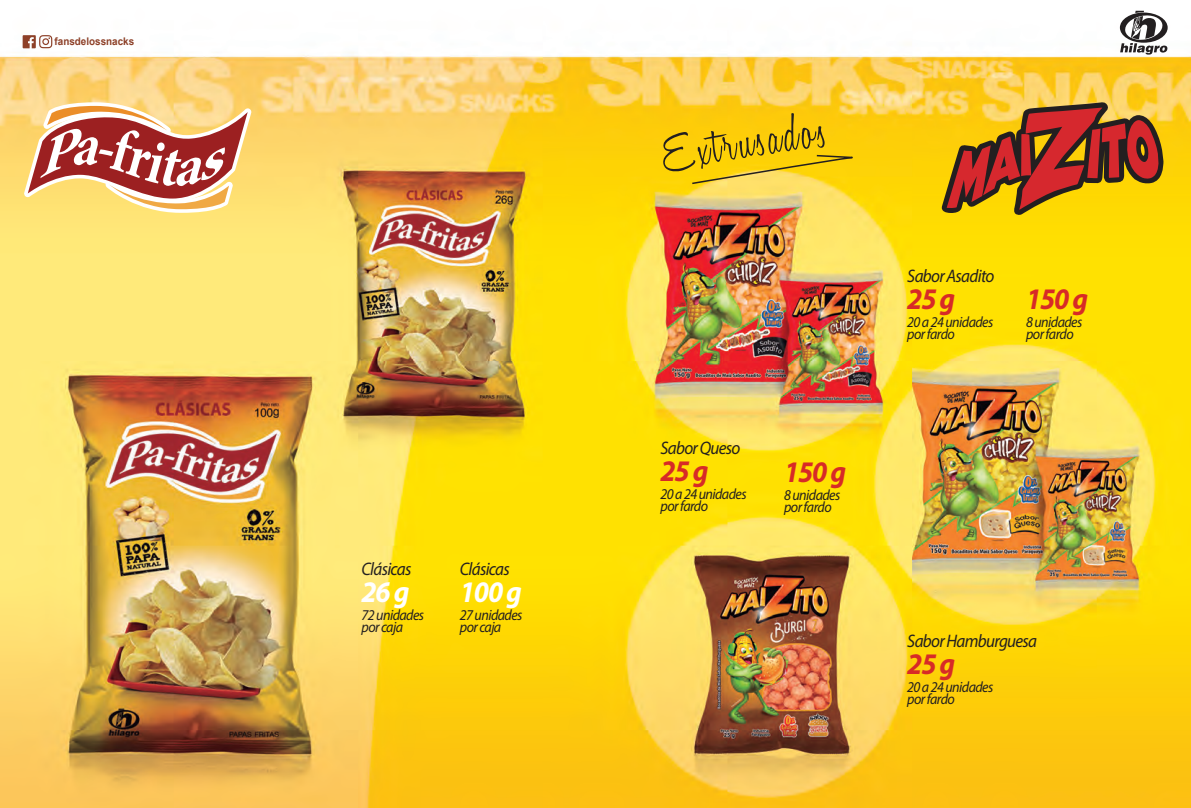
<style>
.page{position:relative;width:1191px;height:808px;background:#fff}
.page>*{position:absolute;margin:0;border:0;box-sizing:border-box;transform-origin:0 0}
.t1{font:italic 700 30px "Myriad Pro";letter-spacing:-.04em;color:#d72a27;scale:.94 1}
.t2{font:italic 700 30px "Myriad Pro";color:#fff;scale:.94 1}
.t3{font:italic 18.15px "Myriad Pro";letter-spacing:-.04em;color:#231f20;scale:.94 1}
.t4{font:italic 15px/12px "Myriad Pro";letter-spacing:-.04em;color:#231f20;scale:.94 1}
.t5{font:700 10.5px "Arial";color:#8d4028;scale:.94 1}
</style>
<div class="page">
<img style="left:0;top:10px;width:1191px;height:798px">
<svg style="left:939px;top:102px;width:224px;height:114px"></svg>
<svg style="left:1119px;top:11px;width:48px;height:44px"></svg>
<svg style="left:24px;top:102px;width:228px;height:111px"></svg>
<svg style="left:23px;top:35px;width:29px;height:13px"></svg>
<svg style="left:658px;top:113px;width:212px;height:72px"></svg>
<p class="t5" style="left:55px;top:34px;width:86px">fansdelossnacks</p>
<p class="t3" style="left:361px;top:557px;width:55px">Clásicas</p>
<h1 class="t2" style="left:361px;top:572px;width:52px">26 g</h1>
<p class="t4" style="left:361px;top:608px;width:68px">72 unidades por caja</p>
<p class="t3" style="left:460px;top:557px;width:55px">Clásicas</p>
<h1 class="t2" style="left:460px;top:572px;width:67px">100 g</h1>
<p class="t4" style="left:460px;top:608px;width:68px">27 unidades por caja</p>
<p class="t3" style="left:660px;top:437px;width:87px">Sabor Queso</p>
<h1 class="t1" style="left:660px;top:452px;width:52px">25 g</h1>
<p class="t4" style="left:660px;top:488px;width:93px">20 a 24 unidades por fardo</p>
<h1 class="t1" style="left:784px;top:452px;width:67px">150 g</h1>
<p class="t4" style="left:784px;top:488px;width:61px">8 unidades por fardo</p>
<p class="t3" style="left:907px;top:265px;width:94px">Sabor Asadito</p>
<h1 class="t1" style="left:907px;top:279px;width:52px">25 g</h1>
<p class="t4" style="left:907px;top:316px;width:93px">20 a 24 unidades por fardo</p>
<h1 class="t1" style="left:1026px;top:280px;width:67px">150 g</h1>
<p class="t4" style="left:1026px;top:316px;width:61px">8 unidades por fardo</p>
<p class="t3" style="left:907px;top:629px;width:140px">Sabor Hamburguesa</p>
<h1 class="t1" style="left:907px;top:644px;width:52px">25 g</h1>
<p class="t4" style="left:907px;top:680px;width:93px">20 a 24 unidades por fardo</p>
</div>
